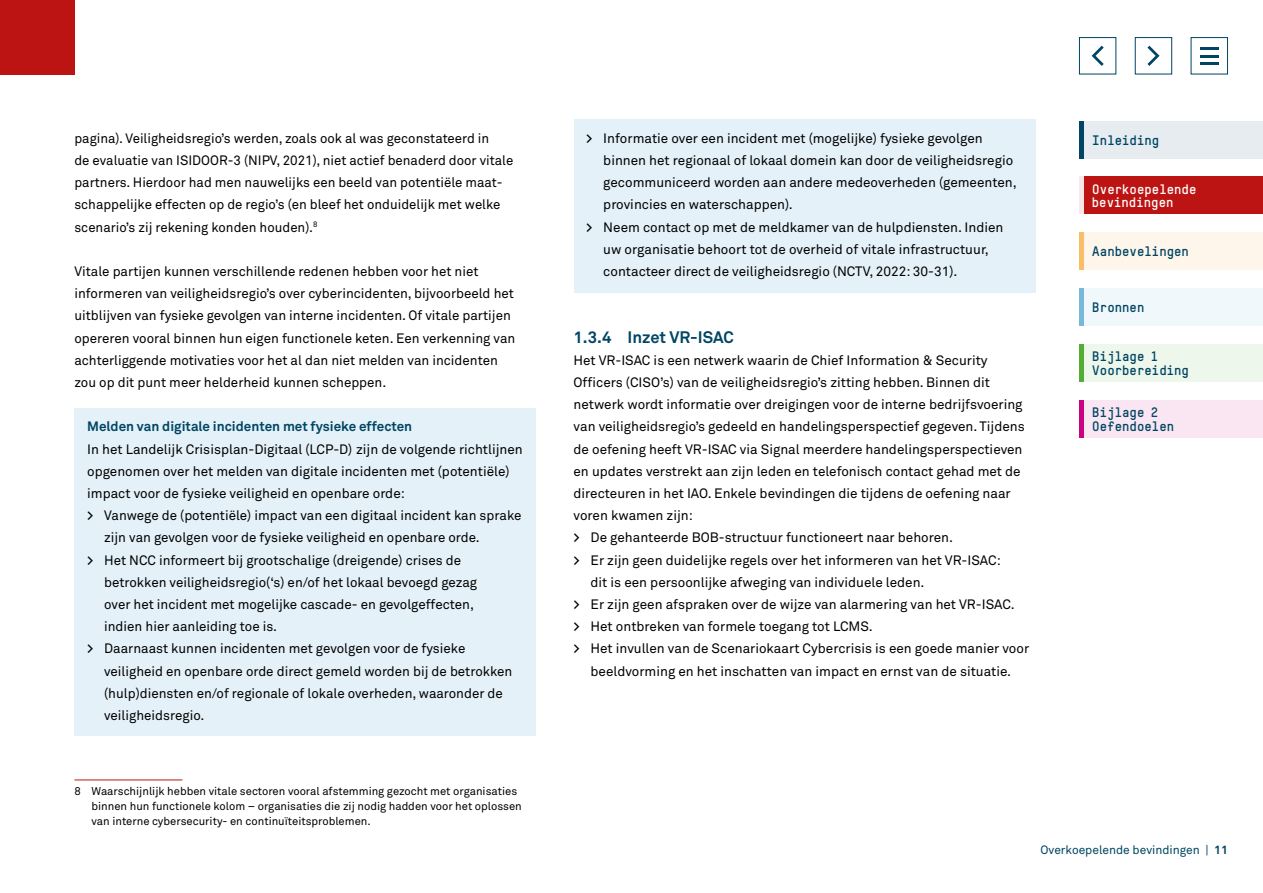
<style>
.page{position:relative;width:1263px;height:893px;background:#fff}
.page>*{position:absolute;margin:0;border:0;box-sizing:border-box;transform-origin:0 0}
.H3_-Alinea_kop{font:700 16.5px "Akkurat Std";color:#004563}
.P-Broodtekst{font:13.5px/22.2px "Akkurat Std";color:#000}
.Kader_tekst{font:13.5px/22.2px "Akkurat Std";color:#000}
.t1{font:700 13.5px/13.5px "TSTARTW";color:#004563}
.H4_Kader_tekst_Kop{font:700 13.5px "Akkurat Std";color:#004563}
.t2{font:700 13.5px/13.5px "TSTARTW";color:#fff}
.t3{font:12px "Akkurat Std";color:#004563}
.Voetnoot{font:11.25px/15px "Akkurat Std";color:#000}
.s1{font-weight:700}
</style>
<div class="page">
<div style="left:1079px;top:121px;width:184px;height:37px;background:#e6ecef"></div>
<div style="left:1079px;top:121px;width:5px;height:37px;background:#004563"></div>
<div style="left:1079px;top:233px;width:184px;height:37px;background:#fef6eb"></div>
<div style="left:1079px;top:233px;width:5px;height:37px;background:#f9be66"></div>
<div style="left:1079px;top:288px;width:184px;height:38px;background:#f1f8fb"></div>
<div style="left:1079px;top:288px;width:5px;height:38px;background:#76b9da"></div>
<div style="left:1079px;top:400px;width:184px;height:37px;background:#f9e6f2"></div>
<div style="left:1079px;top:400px;width:5px;height:37px;background:#c7017f"></div>
<div style="left:1079px;top:344px;width:184px;height:37px;background:#eef7eb"></div>
<div style="left:1079px;top:344px;width:5px;height:37px;background:#52ae32"></div>
<div style="left:0;top:0;width:74px;height:74px;background:#bc1413"></div>
<div style="left:1079px;top:177px;width:184px;height:37px;background:#bc1413"></div>
<div style="left:1079px;top:177px;width:5px;height:37px;background:#f8e8e7"></div>
<div style="left:1191px;top:37px;width:37px;height:37px;background:#fff;border:1px solid #004563"></div>
<svg style="left:1200px;top:48px;width:18px;height:2px"></svg>
<hr style="left:1200px;top:62px;width:18px;height:3px;background:#004563">
<hr style="left:1200px;top:55px;width:18px;height:3px;background:#004563">
<div style="left:74px;top:408px;width:462px;height:39px;background:#e4f1f8"></div>
<div style="left:74px;top:428px;width:462px;height:86px;background:#e4f1f8"></div>
<div style="left:74px;top:497px;width:462px;height:61px;background:#e4f1f8"></div>
<div style="left:74px;top:541px;width:462px;height:106px;background:#e4f1f8"></div>
<div style="left:74px;top:630px;width:462px;height:106px;background:#e4f1f8"></div>
<hr style="left:74px;top:780px;width:108px;height:1px;background:#bc1413">
<div style="left:573px;top:119px;width:462px;height:106px;background:#e4f1f8"></div>
<div style="left:573px;top:208px;width:462px;height:84px;background:#e4f1f8"></div>
<div style="left:1079px;top:37px;width:37px;height:37px;background:#fff;border:1px solid #004563"></div>
<svg style="left:1092px;top:46px;width:12px;height:20px"></svg>
<div style="left:1135px;top:37px;width:37px;height:37px;background:#fff;border:1px solid #004563"></div>
<svg style="left:1147px;top:46px;width:12px;height:20px"></svg>
<p class="P-Broodtekst" style="left:74px;top:127px;width:440px">pagina). Veiligheidsregio’s werden, zoals ook al was geconstateerd in<br>de evaluatie van ISIDOOR-3 (NIPV, 2021), niet actief benaderd door vitale partners. Hierdoor had men nauwelijks een beeld van potentiële maat&shy;schappelijke effecten op de regio’s (en bleef het onduidelijk met welke scenario’s zij rekening konden houden).<sup>8</sup></p>
<p class="P-Broodtekst" style="left:74px;top:260px;width:442px">Vitale partijen kunnen verschillende redenen hebben voor het niet informeren van veiligheidsregio’s over cyberincidenten, bijvoorbeeld het uitblijven van fysieke gevolgen van interne incidenten. Of vitale partijen opereren vooral binnen hun eigen functionele keten. Een verkenning van achterliggende motivaties voor het al dan niet melden van incidenten zou op dit punt meer helderheid kunnen scheppen.</p>
<h4 class="H4_Kader_tekst_Kop" style="left:87px;top:418px;width:326px">Melden van digitale incidenten met fysieke effecten</h4>
<p class="Kader_tekst" style="left:87px;top:438px;width:437px">In het Landelijk Crisisplan-Digitaal (LCP-D) zijn de volgende richtlijnen opgenomen over het melden van digitale incidenten met (potentiële) impact voor de fysieke veiligheid en openbare orde:</p>
<p class="P-Broodtekst" style="left:104px;top:504px;width:419px;text-indent:-17px"><span class="s1">&gt;</span> Vanwege de (potentiële) impact van een digitaal incident kan sprake zijn van gevolgen voor de fysieke veiligheid en openbare orde.</p>
<p class="P-Broodtekst" style="left:104px;top:549px;width:374px;text-indent:-17px"><span class="s1">&gt;</span> Het NCC informeert bij grootschalige (dreigende) crises de betrokken veiligheidsregio(‘s) en/of het lokaal bevoegd gezag over het incident met mogelijke cascade- en gevolgeffecten, indien hier aanleiding toe is.</p>
<p class="P-Broodtekst" style="left:104px;top:638px;width:410px;text-indent:-17px"><span class="s1">&gt;</span> Daarnaast kunnen incidenten met gevolgen voor de fysieke veiligheid en openbare orde direct gemeld worden bij de betrokken (hulp)diensten en/of regionale of lokale overheden, waaronder de veiligheidsregio.</p>
<p class="Voetnoot" style="left:91px;top:784px;width:432px;text-indent:-17px">8 Waarschijnlijk hebben vitale sectoren vooral afstemming gezocht met organisaties binnen hun functionele kolom – organisaties die zij nodig hadden voor het oplossen van interne cybersecurity- en continuïteitsproblemen.</p>
<p class="P-Broodtekst" style="left:603px;top:127px;width:415px;text-indent:-17px"><span class="s1">&gt;</span> Informatie over een incident met (mogelijke) fysieke gevolgen binnen het regionaal of lokaal domein kan door de veiligheidsregio gecommuniceerd worden aan andere medeoverheden (gemeenten, provincies en waterschappen).</p>
<p class="P-Broodtekst" style="left:603px;top:216px;width:402px;text-indent:-17px"><span class="s1">&gt;</span> Neem contact op met de meldkamer van de hulpdiensten. Indien uw organisatie behoort tot de overheid of vitale infrastructuur, contacteer direct de veiligheidsregio (NCTV, 2022: 30-31).</p>
<h3 class="H3_-Alinea_kop" style="left:573px;top:327px;width:162px">1.3.4 Inzet VR-ISAC</h3>
<p class="P-Broodtekst" style="left:573px;top:349px;width:453px">Het VR-ISAC is een netwerk waarin de Chief Information &amp; Security Officers (CISO’s) van de veiligheidsregio’s zitting hebben. Binnen dit netwerk wordt informatie over dreigingen voor de interne bedrijfsvoering van veiligheidsregio’s gedeeld en handelingsperspectief gegeven. Tijdens de oefening heeft VR-ISAC via Signal meerdere handelingsperspectieven en updates verstrekt aan zijn leden en telefonisch contact gehad met de directeuren in het IAO. Enkele bevindingen die tijdens de oefening naar voren kwamen zijn:</p>
<p class="P-Broodtekst" style="left:573px;top:527px;width:381px"><span class="s1">&gt;</span> De gehanteerde BOB-structuur functioneert naar behoren.</p>
<p class="P-Broodtekst" style="left:590px;top:549px;width:412px;text-indent:-17px"><span class="s1">&gt;</span> Er zijn geen duidelijke regels over het informeren van het VR-ISAC: dit is een persoonlijke afweging van individuele leden.</p>
<p class="P-Broodtekst" style="left:573px;top:593px;width:443px"><span class="s1">&gt;</span> Er zijn geen afspraken over de wijze van alarmering van het VR-ISAC.</p>
<p class="P-Broodtekst" style="left:573px;top:615px;width:301px"><span class="s1">&gt;</span> Het ontbreken van formele toegang tot LCMS.</p>
<p class="P-Broodtekst" style="left:573px;top:638px;width:457px;text-align:center"><span class="s1">&gt;</span> Het invullen van de Scenariokaart Cybercrisis is een goede manier voor beeldvorming en het inschatten van impact en ernst van de situatie.</p>
<p class="t1" style="left:1092px;top:133px;width:69px">Inleiding</p>
<p class="t2" style="left:1092px;top:182px;width:106px">Overkoepelende bevindingen</p>
<p class="t1" style="left:1092px;top:244px;width:99px">Aanbevelingen</p>
<p class="t1" style="left:1092px;top:300px;width:54px">Bronnen</p>
<p class="t1" style="left:1092px;top:349px;width:99px">Bijlage 1<br>Voorbereiding</p>
<p class="t1" style="left:1092px;top:405px;width:84px">Bijlage 2<br>Oefendoelen</p>
<p class="t3" style="left:1040px;top:842px;width:189px">Overkoepelende bevindingen | <span class="s1">11</span></p>
</div>
